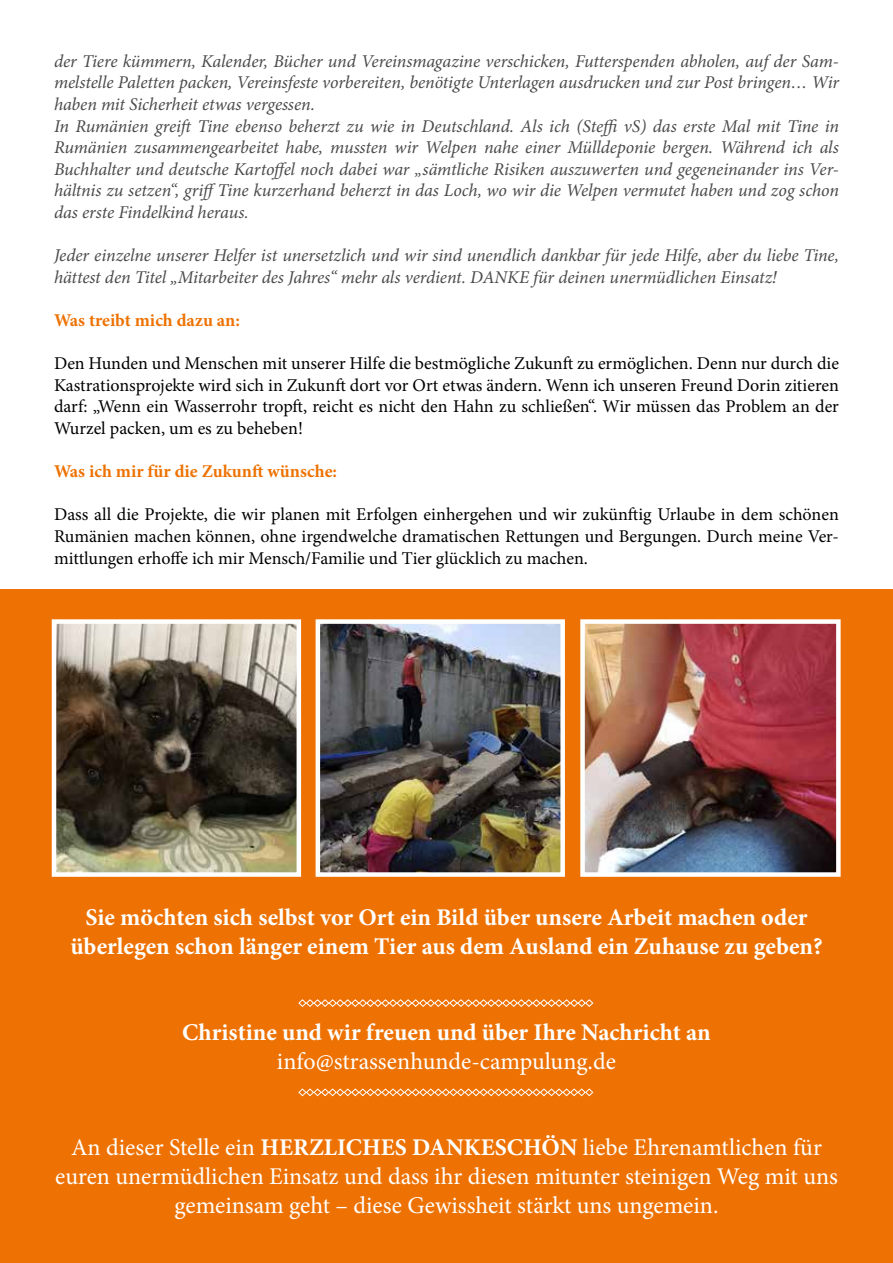
<style>
.page{position:relative;width:893px;height:1263px;background:#fff}
.page>*{position:absolute;margin:0;border:0;box-sizing:border-box;transform-origin:0 0}
.t1{font:24px/28.8px "Minion Pro";color:#fff;text-align:center}
.t2{font:700 24px/28.8px "Minion Pro";color:#fff;text-align:center}
.t3{font:italic 18px/21.6px "Minion Pro";letter-spacing:-.005em;color:#4a4a4a}
.t4{font:18px/21.6px "Minion Pro";color:#000;text-align:justify}
.t5{font:700 18px "Minion Pro";color:#ee7203}
.s1{font-weight:700}
</style>
<div class="page">
<div style="left:0;top:590px;width:893px;height:673px;background:#ee7203"></div>
<img style="left:57px;top:624px;width:239px;height:248px">
<div style="left:52px;top:619px;width:249px;height:258px;border:4px solid #fff"></div>
<img style="left:321px;top:624px;width:239px;height:248px">
<div style="left:316px;top:619px;width:249px;height:258px;border:4px solid #fff"></div>
<img style="left:585px;top:624px;width:251px;height:248px">
<div style="left:580px;top:619px;width:261px;height:258px;border:4px solid #fff"></div>
<svg style="left:298px;top:999px;width:296px;height:8px"></svg>
<svg style="left:298px;top:1088px;width:296px;height:8px"></svg>
<p class="t3" style="left:54px;top:50px;width:786px">der Tiere kümmern, Kalender, Bücher und Vereinsmagazine verschicken, Futterspenden abholen, auf der Sam&shy;melstelle Paletten packen, Vereinsfeste vorbereiten, benötigte Unterlagen ausdrucken und zur Post bringen… Wir haben mit Sicherheit etwas vergessen.<br>In Rumänien greift Tine ebenso beherzt zu wie in Deutschland. Als ich (Steffi vS) das erste Mal mit Tine in Rumänien zusammengearbeitet habe, mussten wir Welpen nahe einer Mülldeponie bergen. Während ich als Buchhalter und deutsche Kartoffel noch dabei war „sämtliche Risiken auszuwerten und gegeneinander ins Ver&shy;hältnis zu setzen“, griffTine kurzerhand beherzt in das Loch, wo wir die Welpen vermutet haben und zog schon das erste Findelkind heraus.</p>
<p class="t3" style="left:54px;top:245px;width:786px">Jeder einzelne unserer Helfer ist unersetzlich und wir sind unendlich dankbar für jede Hilfe, aber du liebe Tine, hättest den Titel „Mitarbeiter des Jahres“ mehr als verdient. DANKE für deinen unermüdlichen Einsatz!</p>
<p class="t5" style="left:54px;top:307px;width:187px">Was treibt mich dazu an:</p>
<p class="t4" style="left:54px;top:353px;width:786px">Den Hunden und Menschen mit unserer Hilfe die bestmögliche Zukunft zu ermöglichen. Denn nur durch die Kastrationsprojekte wird sich in Zukunft dort vor Ort etwas ändern. Wenn ich unseren Freund Dorin zitieren darf: „Wenn ein Wasserrohr tropft, reicht es nicht den Hahn zu schließen“. Wir müssen das Problem an der Wurzel packen, um es zu beheben!</p>
<p class="t5" style="left:54px;top:459px;width:285px">Was ich mir für die Zukunft wünsche:</p>
<p class="t4" style="left:54px;top:504px;width:786px">Dass all die Projekte, die wir planen mit Erfolgen einhergehen und wir zukünftig Urlaube in dem schönen Rumänien machen können, ohne irgendwelche dramatischen Rettungen und Bergungen. Durch meine Ver&shy;mittlungen erhoffe ich mir Mensch/Familie und Tier glücklich zu machen.</p>
<h1 class="t2" style="left:70px;top:902px;width:754px">Sie möchten sich selbst vor Ort ein Bild über unsere Arbeit machen oder überlegen schon länger einem Tier aus dem Ausland ein Zuhause zu geben?</h1>
<h1 class="t2" style="left:182px;top:1017px;width:530px">Christine und wir freuen und über Ihre Nachricht an</h1>
<h1 class="t1" style="left:277px;top:1047px;width:340px">info@strassenhunde-campulung.de</h1>
<h1 class="t1" style="left:55px;top:1133px;width:784px">An dieser Stelle ein <span class="s1">HERZLICHES DANKESCHÖN</span> liebe Ehrenamtlichen für euren unermüdlichen Einsatz und dass ihr diesen mitunter steinigen Weg mit uns gemeinsam geht – diese Gewissheit stärkt uns ungemein.</h1>
</div>
